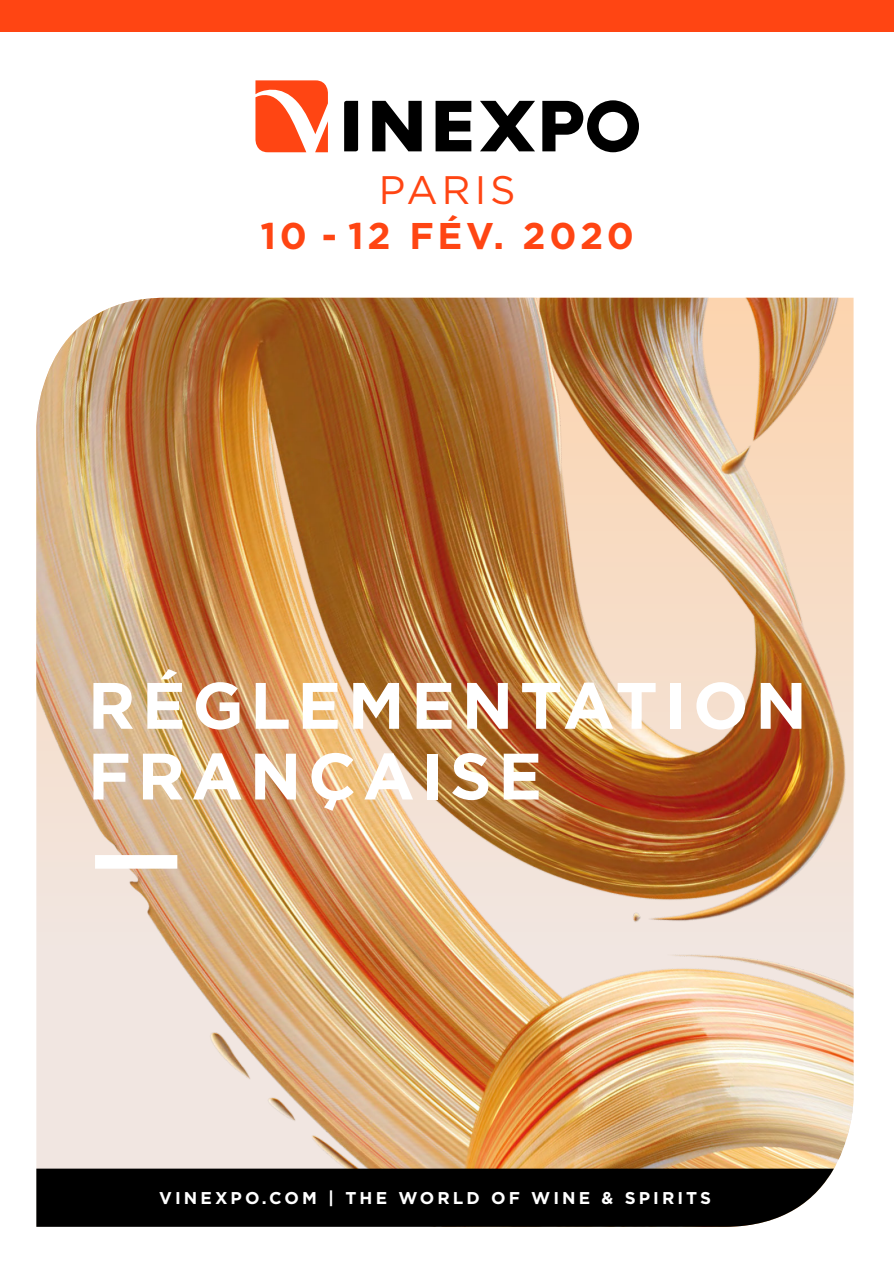
<style>
.page{position:relative;width:894px;height:1264px;background:#fff}
.page>*{position:absolute;margin:0;border:0;box-sizing:border-box;transform-origin:0 0}
.t1{font:700 65.4px/70.7px "Gotham";letter-spacing:.1em;color:#fff}
.t2{font:39.75px "Gotham";letter-spacing:.1em;color:#ff4513}
.t3{font:700 37.2px "Gotham";letter-spacing:.1em;color:#ff4513}
.t4{font:700 17.1px "Gotham";letter-spacing:.18em;color:#fff}
</style>
<div class="page">
<img style="left:36px;top:298px;width:817px;height:872px">
<div style="left:95px;top:855px;width:82px;height:13px;background:#fff"></div>
<div style="left:0;top:0;width:893px;height:32px;background:#ff4513"></div>
<div style="left:36px;top:1168px;width:797px;height:58px;background:#000"></div>
<svg style="left:255px;top:80px;width:73px;height:72px"></svg>
<svg style="left:372px;top:101px;width:49px;height:50px"></svg>
<svg style="left:542px;top:100px;width:96px;height:52px"></svg>
<svg style="left:344px;top:101px;width:14px;height:50px"></svg>
<svg style="left:435px;top:101px;width:36px;height:50px"></svg>
<svg style="left:480px;top:101px;width:55px;height:50px"></svg>
<h2 class="t2" style="left:378px;top:172px;width:138px">PARIS</h2>
<h3 class="t3" style="left:260px;top:219px;width:375px">10 - 12 FÉV. 2020</h3>
<h1 class="t1" style="left:88px;top:673px;width:720px">RÉGLEMENTATION<br>FRANÇAISE</h1>
<p class="t4" style="left:159px;top:1190px;width:553px">VINEXPO.COM | THE WORLD OF WINE &amp; SPIRITS</p>
</div>
